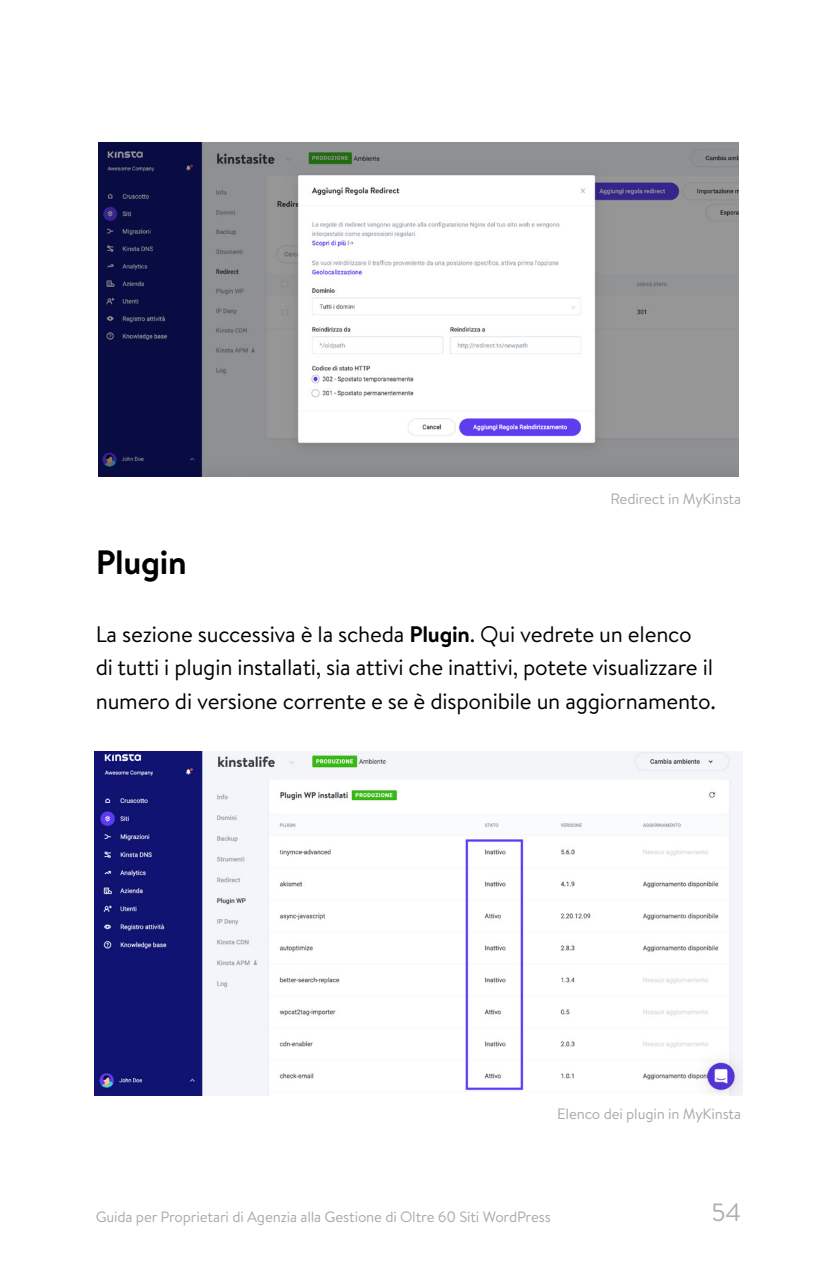
<style>
.page{position:relative;width:837px;height:1276px;background:#fff}
.page>*{position:absolute;margin:0;border:0;box-sizing:border-box;transform-origin:0 0}
.t1{font:700 33.75px "Brandon Text";letter-spacing:-.01em;color:#000}
.t2{font:25px "Brandon Text";color:#aeaeae}
.t3{font:22.5px/33.8px "Brandon Text";letter-spacing:-.01em;color:#000}
.t4{font:15px "Brandon Text";letter-spacing:-.01em;color:#aaa}
.s1{font-weight:700}
</style>
<div class="page">
<img style="left:98px;top:142px;width:640px;height:335px">
<img style="left:95px;top:752px;width:647px;height:343px">
<h1 class="t1" style="left:96px;top:539px;width:92px">Plugin</h1>
<p class="t4" style="left:610px;top:488px;width:132px">Redirect in MyKinsta</p>
<p class="t3" style="left:96px;top:616px;width:621px">La sezione successiva è la scheda <span class="s1">Plugin</span>. Qui vedrete un elenco<br>di tutti i plugin installati, sia attivi che inattivi, potete visualizzare il numero di versione corrente e se è disponibile un aggiornamento.</p>
<p class="t4" style="left:557px;top:1103px;width:186px">Elenco dei plugin in MyKinsta</p>
<p class="t4" style="left:96px;top:1206px;width:456px">Guida per Proprietari di Agenzia alla Gestione di Oltre 60 Siti WordPress</p>
<p class="t2" style="left:711px;top:1195px;width:31px">54</p>
</div>
